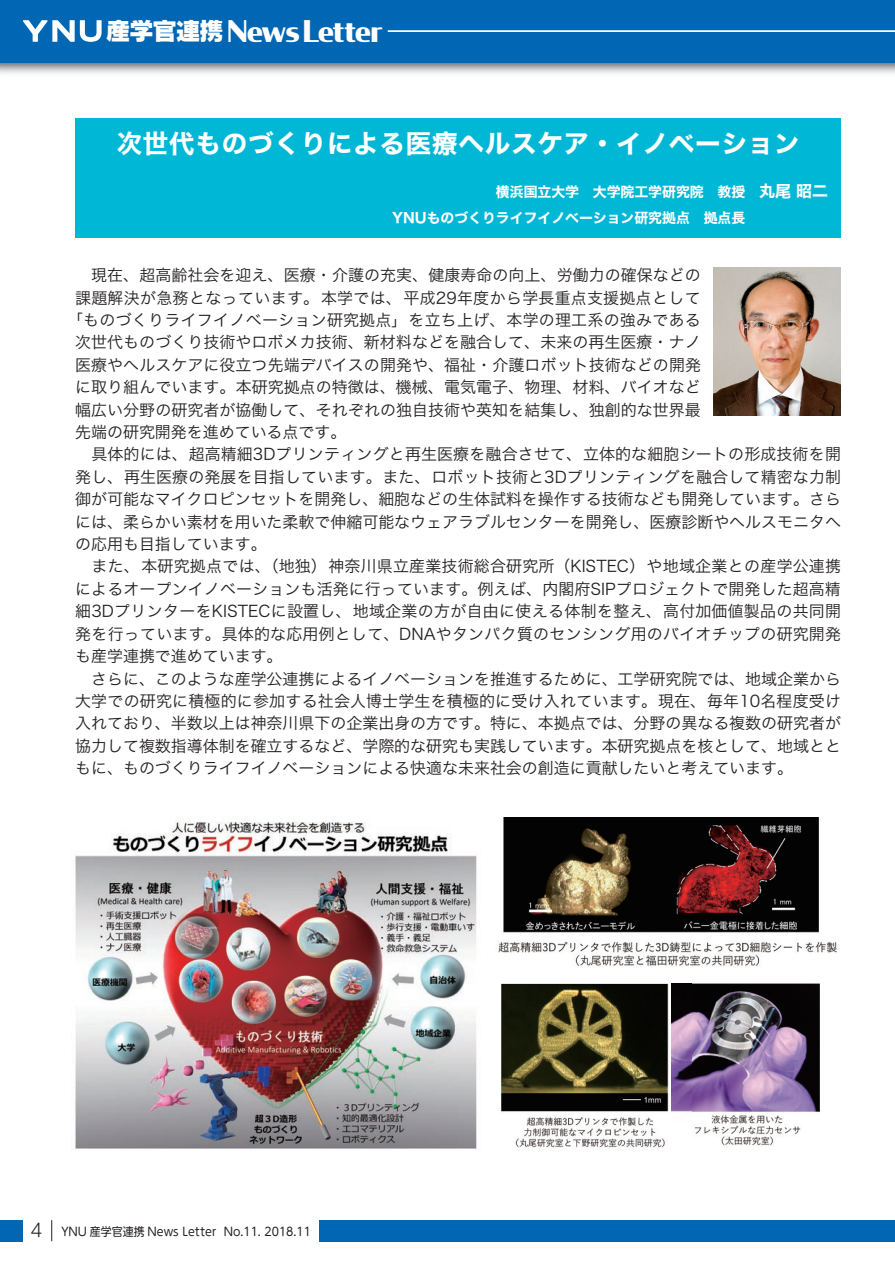
<style>
.page{position:relative;width:895px;height:1262px;background:#fff}
.page>*{position:absolute;margin:0;border:0;box-sizing:border-box;transform-origin:0 0}
.t1{font:700 29.7px "MPFB Condor";letter-spacing:-.045em;color:#fff}
.t2{font:25.5px "Hiragino Kaku W7 90 msp RKSJ H";letter-spacing:.03em;color:#fff}
.t3{font:15.9px "Hira Kaku Std W3";letter-spacing:.005em;color:#231f20}
.t4{font:13.8px/26.8px "Hiragino Kaku W7 90 msp RKSJ H";color:#fff}
.t5{font:11.7px "UD Shin M Go Pro";color:#231f20;scale:.94 1}
.s1{font-family:"NIS WNKS L10 S10 P 83 pv RKSJ H";font-weight:400;font-size:23.85px}
.s2{font-size:15.9px}
.s3{font-weight:300;font-size:18px}
</style>
<div class="page">
<div style="left:0;top:1220px;width:22px;height:21px;background:#0166b3"></div>
<div style="left:320px;top:1220px;width:574px;height:21px;background:#0166b3"></div>
<svg style="left:51px;top:1220px;width:1px;height:21px"></svg>
<div style="left:0;top:0;width:894px;height:63px;background:#0166b3"></div>
<hr style="left:388px;top:30px;width:506px;height:2px;background:#fff">
<svg style="left:23px;top:20px;width:79px;height:22px"></svg>
<div style="left:75px;top:118px;width:766px;height:119px;background:#00b7d6"></div>
<img style="left:713px;top:267px;width:127px;height:149px">
<img style="left:75px;top:821px;width:402px;height:329px">
<img style="left:498px;top:817px;width:339px;height:149px">
<img style="left:501px;top:983px;width:168px;height:165px">
<img style="left:691px;top:983px;width:128px;height:163px">
<img style="left:671px;top:983px;width:20px;height:129px">
<h1 class="t1" style="left:106px;top:11px;width:278px"><span class="s1">産学官連携</span> News Letter</h1>
<h2 class="t2" style="left:117px;top:130px;width:684px">次世代ものづくりによる医療ヘルスケア・イノベーション</h2>
<p class="t4" style="left:341px;top:178px;width:488px;text-indent:154px">横浜国立大学　大学院工学研究院　教授　<span class="s2">丸尾 昭二</span>　　 　YNUものづくりライフイノベーション研究拠点　拠点長</p>
<p class="t3" style="left:75px;top:263px;width:627px">　現在、超高齢社会を迎え、医療・介護の充実、健康寿命の向上、労働力の確保などの</p>
<p class="t3" style="left:75px;top:285px;width:627px">課題解決が急務となっています。本学では、平成29年度から学長重点支援拠点として</p>
<p class="t3" style="left:67px;top:308px;width:635px">「ものづくりライフイノベーション研究拠点」を立ち上げ、本学の理工系の強みである</p>
<p class="t3" style="left:75px;top:330px;width:627px">次世代ものづくり技術やロボメカ技術、新材料などを融合して、未来の再生医療・ナノ</p>
<p class="t3" style="left:75px;top:353px;width:627px">医療やヘルスケアに役立つ先端デバイスの開発や、福祉・介護ロボット技術などの開発</p>
<p class="t3" style="left:75px;top:375px;width:627px">に取り組んでいます。本研究拠点の特徴は、機械、電気電子、物理、材料、バイオなど</p>
<p class="t3" style="left:75px;top:397px;width:627px">幅広い分野の研究者が協働して、それぞれの独自技術や英知を結集し、独創的な世界最</p>
<p class="t3" style="left:75px;top:420px;width:273px">先端の研究開発を進めている点です。</p>
<p class="t3" style="left:75px;top:442px;width:767px">　具体的には、超高精細3Dプリンティングと再生医療を融合させて 、立体的な細胞シートの形成技術を開</p>
<p class="t3" style="left:75px;top:465px;width:767px">発し、再生医療の発展を目指しています。また、ロボット技術と3Dプリンティングを融合して精密な力制</p>
<p class="t3" style="left:75px;top:487px;width:767px">御が可能なマイクロピンセットを開発し、細胞などの生体試料を操作する技術なども開発しています。さら</p>
<p class="t3" style="left:75px;top:509px;width:767px">には、柔らかい素材を用いた柔軟で伸縮可能なウェアラブルセンターを開発し、医療診断やヘルスモニタへ</p>
<p class="t3" style="left:75px;top:532px;width:193px">の応用も目指しています。</p>
<p class="t3" style="left:75px;top:554px;width:767px">　また、本研究拠点では、（地独）神奈川県立産業技術総合研究所（KISTEC）や地域企業との産学公連携</p>
<p class="t3" style="left:75px;top:577px;width:767px">によるオープンイノベーションも活発に行っています。例えば、内閣府SIPプロジェクトで開発した超高精</p>
<p class="t3" style="left:75px;top:599px;width:767px">細3DプリンターをKISTECに設置し、地域企業の方が自由に使える体制を整え、高付加価値製品の共同開</p>
<p class="t3" style="left:75px;top:621px;width:767px">発を行っています。具体的な応用例として、DNAやタンパク質のセンシング用のバイオチップの研究開発</p>
<p class="t3" style="left:75px;top:644px;width:209px">も産学連携で進めています。</p>
<p class="t3" style="left:75px;top:666px;width:767px">　さらに、このような産学公連携によるイノベーションを推進するために、工学研究院では、地域企業から</p>
<p class="t3" style="left:75px;top:689px;width:767px">大学での研究に積極的に参加する社会人博士学生を積極的に受け入れています。現在、毎年10名程度受け</p>
<p class="t3" style="left:75px;top:711px;width:767px">入れており、半数以上は神奈川県下の企業出身の方です。特に、本拠点では、分野の異なる複数の研究者が</p>
<p class="t3" style="left:75px;top:733px;width:767px">協力して複数指導体制を確立するなど、学際的な研究も実践しています。本研究拠点を核として、地域とと</p>
<p class="t3" style="left:75px;top:756px;width:719px">もに、ものづくりライフイノベーションによる快適な未来社会の創造に貢献したいと考えています。</p>
<p class="t5" style="left:30px;top:1222px;width:300px"><span class="s3">4</span> YNU 産学官連携 News Letter No.11. 2018.11</p>
</div>
